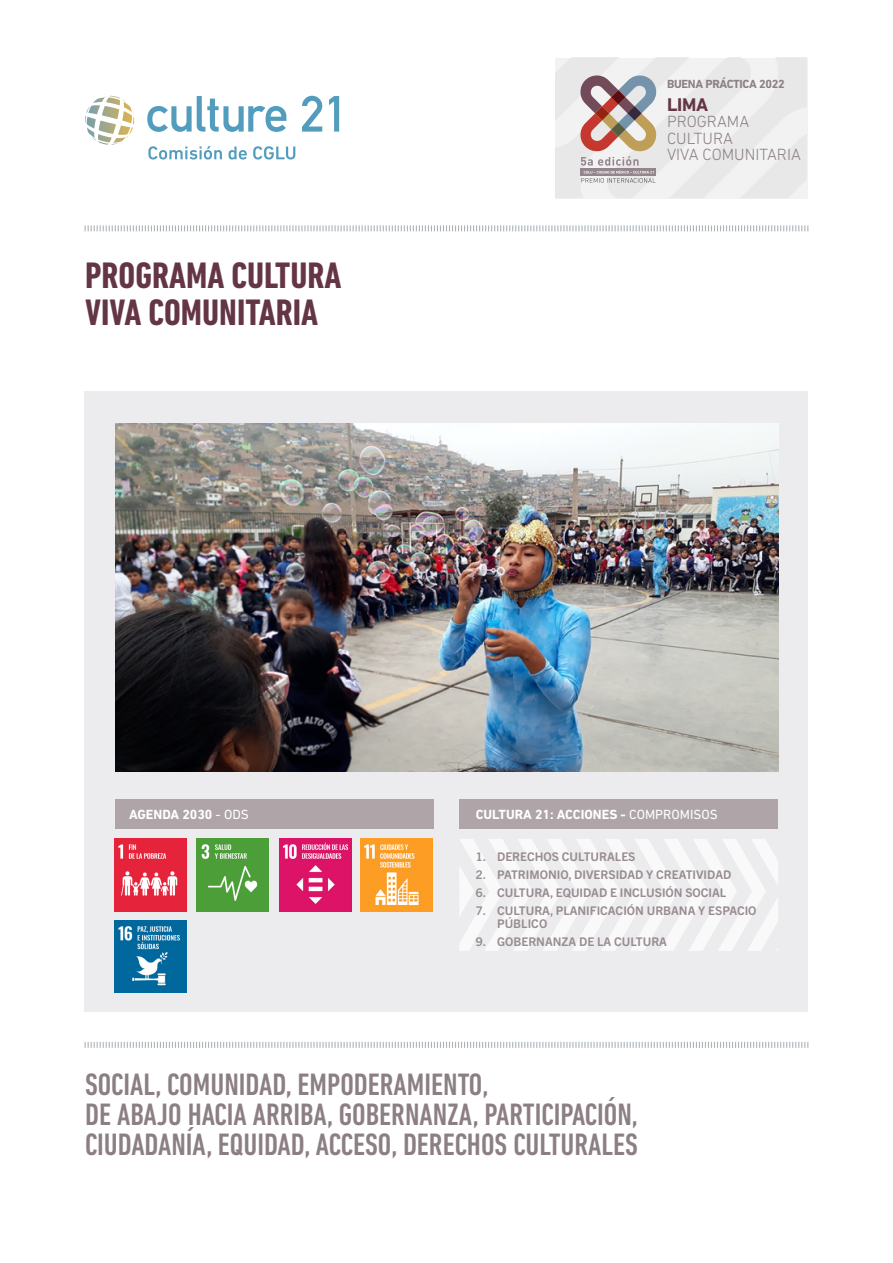
<style>
.page{position:relative;width:893px;height:1263px;background:#fff}
.page>*{position:absolute;margin:0;border:0;box-sizing:border-box;transform-origin:0 0}
.t1{font:700 condensed 37.5px "DIN Next LT Pro";color:#643545}
.t2{font:500 condensed 31.5px/30px "DIN Next LT Pro";color:#8c7f83}
.t3{font:700 18.75px "DIN Next LT Pro";color:#643545}
.t4{font:300 16.5px/16.5px "DIN Next LT Pro";color:#8c7f83}
.t5{font:700 13.5px "DIN Next LT Pro";color:#fff}
.t6{font:700 12px/13.5px "Trade Gothic Next SR Pro";color:#988c8f}
.t7{font:700 12px "DIN Next LT Pro";letter-spacing:-.025em;color:#8c7f83}
.s1{font-weight:400}
</style>
<div class="page">
<svg style="left:555px;top:58px;width:252px;height:140px"></svg>
<div style="left:85px;top:391px;width:723px;height:621px;background:#ececee"></div>
<div style="left:115px;top:799px;width:319px;height:30px;background:#afa5a8"></div>
<div style="left:459px;top:799px;width:319px;height:30px;background:#afa5a8"></div>
<svg style="left:459px;top:839px;width:319px;height:112px"></svg>
<svg style="left:84px;top:225px;width:725px;height:7px"></svg>
<svg style="left:84px;top:1041px;width:725px;height:7px"></svg>
<img style="left:196px;top:839px;width:72px;height:72px">
<img style="left:115px;top:839px;width:72px;height:72px">
<img style="left:279px;top:839px;width:72px;height:72px">
<svg style="left:148px;top:146px;width:147px;height:14px"></svg>
<svg style="left:147px;top:96px;width:192px;height:36px"></svg>
<svg style="left:85px;top:96px;width:48px;height:28px"></svg>
<img style="left:116px;top:423px;width:662px;height:349px">
<img style="left:361px;top:839px;width:72px;height:72px">
<img style="left:115px;top:921px;width:72px;height:72px">
<p class="t1" style="left:85px;top:254px;width:258px">PROGRAMA CULTURA</p>
<p class="t1" style="left:85px;top:291px;width:234px">VIVA COMUNITARIA</p>
<p class="t7" style="left:667px;top:77px;width:119px">BUENA PRÁCTICA 2022</p>
<p class="t3" style="left:667px;top:93px;width:43px">LIMA</p>
<p class="t4" style="left:667px;top:113px;width:84px">PROGRAMA<br>CULTURA</p>
<p class="t4" style="left:667px;top:146px;width:135px">VIVA COMUNITARIA</p>
<p class="t5" style="left:129px;top:807px;width:121px">AGENDA 2030 <span class="s1">- ODS</span></p>
<p class="t5" style="left:476px;top:807px;width:244px">CULTURA 21: ACCIONES - <span class="s1">COMPROMISOS</span></p>
<p class="t6" style="left:476px;top:849px;width:161px">1. DERECHOS CULTURALES</p>
<p class="t6" style="left:476px;top:867px;width:257px">2. PATRIMONIO, DIVERSIDAD Y CREATIVIDAD</p>
<p class="t6" style="left:476px;top:885px;width:252px">6. CULTURA, EQUIDAD E INCLUSIÓN SOCIAL</p>
<p class="t6" style="left:497px;top:903px;width:261px;text-indent:-21px">7. CULTURA, PLANIFICACIÓN URBANA Y ESPACIO<br>PÚBLICO</p>
<p class="t6" style="left:476px;top:934px;width:193px">9. GOBERNANZA DE LA CULTURA</p>
<p class="t2" style="left:85px;top:1069px;width:554px">SOCIAL, COMUNIDAD, EMPODERAMIENTO,<br>DE ABAJO HACIA ARRIBA, GOBERNANZA, PARTICIPACIÓN,<br>CIUDADANÍA, EQUIDAD, ACCESO, DERECHOS CULTURALES</p>
</div>
